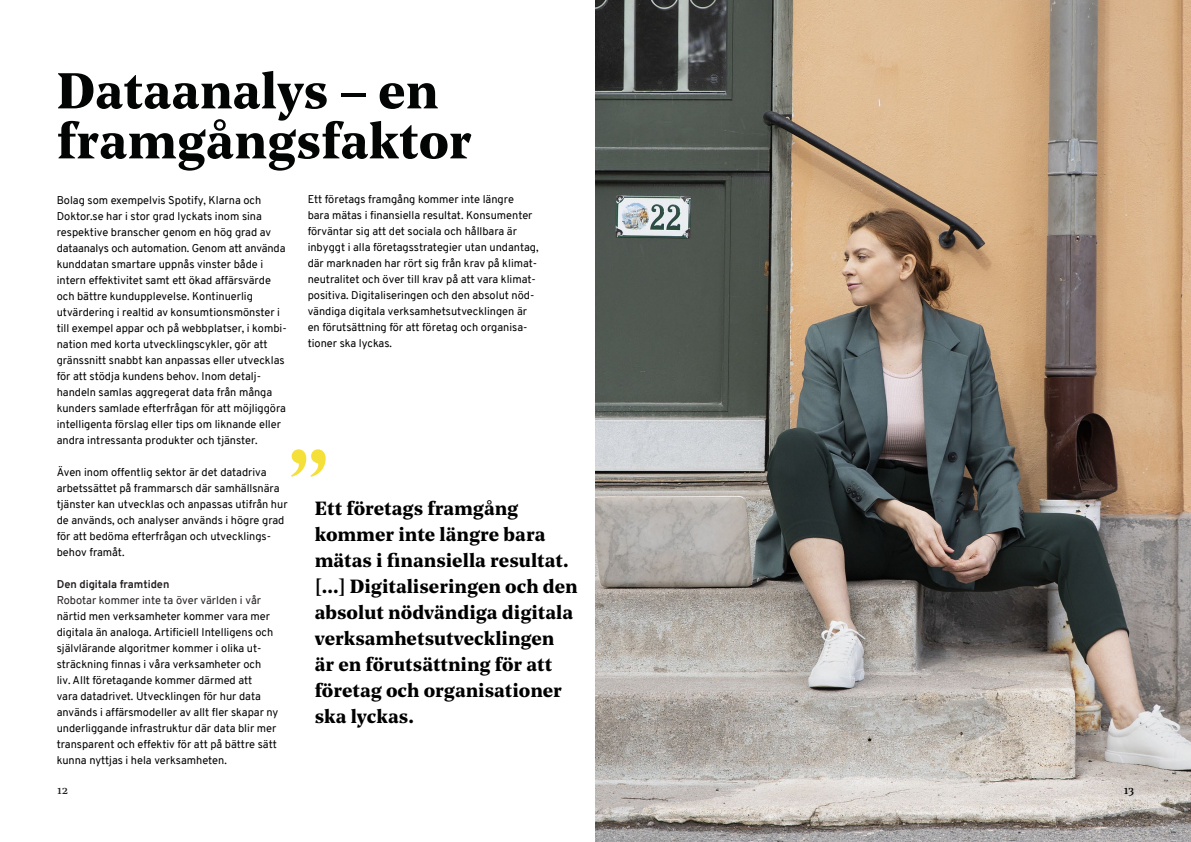
<style>
.page{position:relative;width:1191px;height:842px;background:#fff}
.page>*{position:absolute;margin:0;border:0;box-sizing:border-box;transform-origin:0 0}
.t1{font:700 80px "Noe Text";color:#f5e03a}
.t2{font:700 50px/50px "Noe Text";color:#030505}
.t3{font:700 19px/26px "Noe Text";color:#000001}
.t4{font:12px "Noe Text";color:#231f20}
.t5{font:12px "Noe Text";color:#000001}
.t6{font:11px/16px "Overpass";color:#000001}
.t7{font:700 11px "Overpass";color:#231f20}
.s1{color:#231f20}
</style>
<div class="page">
<img style="left:595px;top:0;width:596px;height:842px">
<p class="t2" style="left:57px;top:63px;width:416px">Dataanalys – en framgångsfaktor</p>
<p class="t6" style="left:57px;top:192px;width:231px">Bolag som exempelvis Spotify, Klarna och Doktor.se har i stor grad lyckats inom sina respektive branscher genom en hög grad av dataanalys och automation. Genom att använda kunddatan smartare uppnås vinster både i intern effektivitet samt ett ökad affärsvärde och bättre kundupplevelse. Kontinuerlig utvärdering i realtid av konsumtionsmönster i till exempel appar och på webbplatser, i kombi&shy;nation med korta utvecklingscykler, gör att gränssnitt snabbt kan anpassas eller utvecklas för att stödja kundens behov. Inom detalj&shy;handeln samlas aggregerat data från många kunders samlade efterfrågan för att möjliggöra intelligenta förslag eller tips om liknande eller andra intressanta produkter och tjänster.</p>
<p class="t6" style="left:57px;top:464px;width:232px">Även inom offentlig sektor är det datadriva arbetssättet på frammarsch där samhällsnära tjänster kan utvecklas och anpassas utifrån hur de används, och analyser används i högre grad för att bedöma efterfrågan och utvecklings&shy;behov framåt.</p>
<p class="t7" style="left:57px;top:576px;width:114px">Den digitala framtiden</p>
<p class="t6" style="left:57px;top:592px;width:223px"><span class="s1">Robotar kommer inte ta över världen i vår </span>närtid men verksamheter kommer vara mer digitala än analoga. Artificiell Intelligens och självlärande algoritmer kommer i olika ut&shy;sträckning finnas i våra verksamheter och<br>liv. Allt företagande kommer därmed att<br>vara datadrivet. Utvecklingen för hur data används i affärsmodeller av allt fler skapar ny underliggande infrastruktur där data blir mer transparent och effektiv för att på bättre sätt kunna nyttjas i hela verksamheten.</p>
<p class="t6" style="left:308px;top:191px;width:232px">Ett företags framgång kommer inte längre bara mätas i finansiella resultat. Konsumenter förväntar sig att det sociala och hållbara är inbyggt i alla företagsstrategier utan undantag, där marknaden har rört sig från krav på klimat&shy;neutralitet och över till krav på att vara klimat&shy;positiva. Digitaliseringen och den absolut nöd&shy;vändiga digitala verksamhetsutvecklingen är en förutsättning för att företag och organisa&shy;tioner ska lyckas.</p>
<p class="t1" style="left:288px;top:421px;width:43px">”</p>
<p class="t3" style="left:315px;top:494px;width:264px">Ett företags framgång kommer inte längre bara mätas i finansiella resultat. [...] Digitaliseringen och den absolut nödvändiga digitala verksamhetsutvecklingen är en förutsättning för att företag och organisationer ska lyckas.</p>
<p class="t4" style="left:57px;top:781px;width:13px">12</p>
<p class="t5" style="left:1123px;top:781px;width:12px">13</p>
</div>
